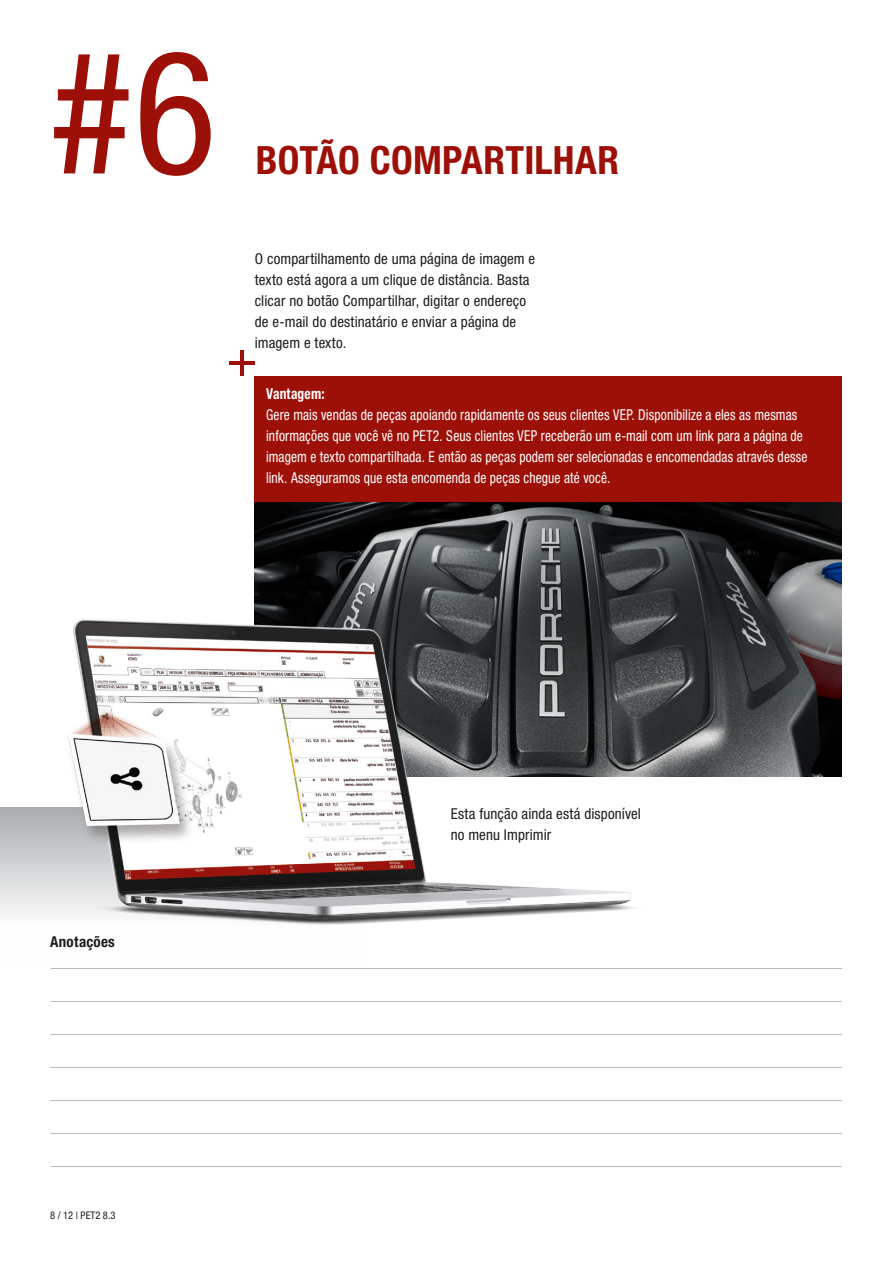
<style>
.page{position:relative;width:893px;height:1263px;background:#fff}
.page>*{position:absolute;margin:0;border:0;box-sizing:border-box;transform-origin:0 0}
.t1{font:condensed 171.45px "Helvetica Neue LT Std";color:#9c1007}
.t2{font:700 condensed 39px "Helvetica Neue LT Std";letter-spacing:.005em;color:#9c1007}
.t3{font:condensed 15px/21px "Helvetica Neue LT Std";letter-spacing:.01em;color:#fff;scale:.9 1}
.t4{font:condensed 15px/21px "Helvetica Neue LT Std";letter-spacing:.01em;color:#1d1d1b}
.t5{font:700 condensed 15px "Helvetica Neue LT Std";letter-spacing:.015em;color:#fff;scale:.9 1}
.t6{font:700 condensed 15px "Helvetica Neue LT Std";letter-spacing:.02em;color:#1d1d1b}
.t7{font:condensed 10.5px "Helvetica Neue LT Std";color:#1d1d1b}
</style>
<div class="page">
<div style="left:0;top:807px;width:415px;height:160px;background:linear-gradient(to bottom,#aeb1b3,#fff)"></div>
<div style="left:294px;top:796px;width:152px;height:172px;background:#fff"></div>
<img style="left:255px;top:501px;width:587px;height:275px">
<div style="left:255px;top:376px;width:587px;height:125px;background:#9c1007"></div>
<hr style="left:240px;top:350px;width:4px;height:26px;background:#9c1007">
<hr style="left:229px;top:361px;width:26px;height:4px;background:#9c1007">
<img style="left:45px;top:580px;width:624px;height:374px">
<hr style="left:50px;top:968px;width:792px;height:1px;background:#b8bcbf">
<hr style="left:50px;top:1001px;width:792px;height:1px;background:#b8bcbf">
<hr style="left:50px;top:1034px;width:792px;height:1px;background:#b8bcbf">
<hr style="left:50px;top:1067px;width:792px;height:1px;background:#b8bcbf">
<hr style="left:50px;top:1100px;width:792px;height:1px;background:#b8bcbf">
<hr style="left:50px;top:1133px;width:792px;height:1px;background:#b8bcbf">
<hr style="left:50px;top:1166px;width:792px;height:1px;background:#b8bcbf">
<h1 class="t1" style="left:50px;top:14px;width:168px">#6</h1>
<h2 class="t2" style="left:256px;top:137px;width:365px">BOTÃO COMPARTILHAR</h2>
<p class="t4" style="left:255px;top:248px;width:282px">O compartilhamento de uma página de imagem e texto está agora a um clique de distância. Basta clicar no botão Compartilhar, digitar o endereço de e-mail do destinatário e enviar a página de imagem e texto.</p>
<p class="t5" style="left:266px;top:385px;width:67px">Vantagem:</p>
<p class="t3" style="left:266px;top:404px;width:603px">Gere mais vendas de peças apoiando rapidamente os seus clientes VEP. Disponibilize a eles as mesmas informações que você vê no PET2. Seus clientes VEP receberão um e-mail com um link para a página de imagem e texto compartilhada. E então as peças podem ser selecionadas e encomendadas através desse link. Asseguramos que esta encomenda de peças chegue até você.</p>
<p class="t6" style="left:50px;top:933px;width:66px">Anotações</p>
<p class="t7" style="left:50px;top:1209px;width:67px">8 / 12 | PET2 8.3</p>
<p class="t4" style="left:451px;top:803px;width:192px">Esta função ainda está disponível no menu Imprimir</p>
</div>
